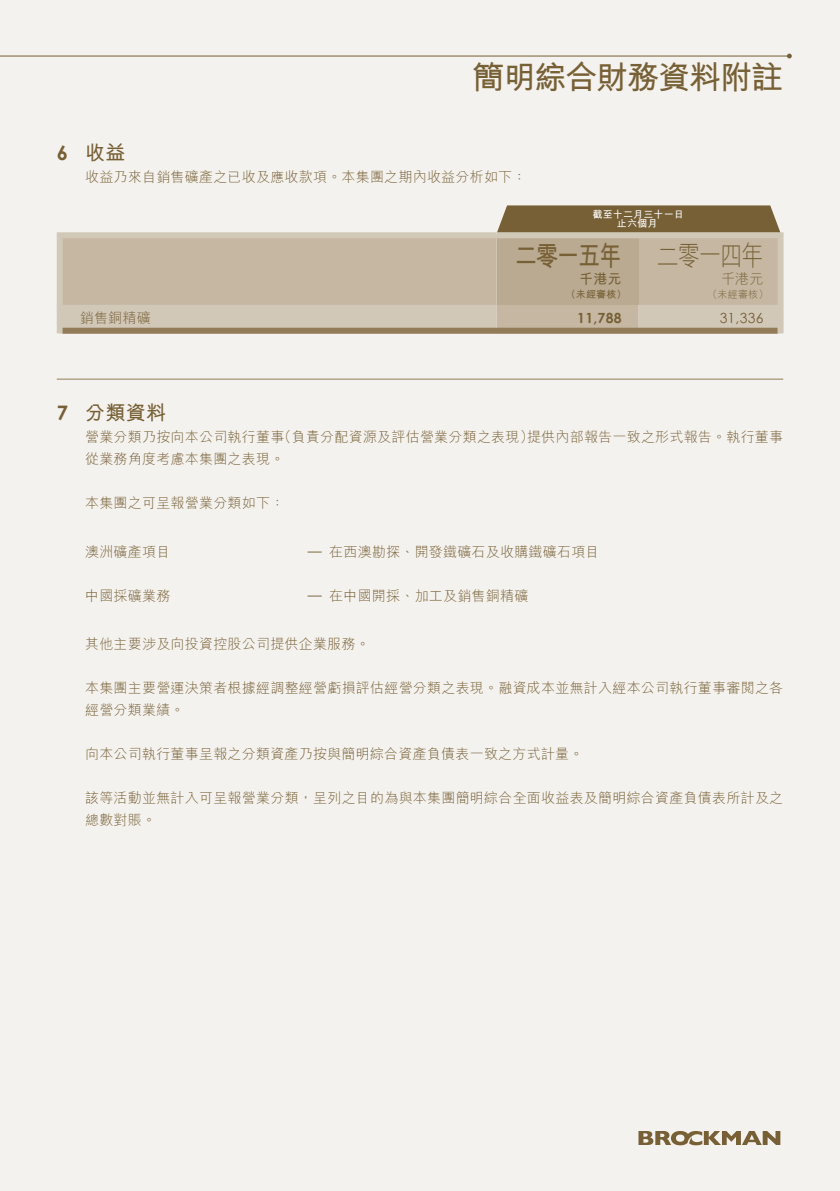
<style>
.page{position:relative;width:840px;height:1191px;background:#fff}
.page>*{position:absolute;margin:0;border:0;box-sizing:border-box;transform-origin:0 0}
.t1{font:32px "M Hei HK Bold E Ten B5 H";letter-spacing:-.035em;color:#776036}
.t2{font:28px "M Hei HK Bold E Ten B5 H";letter-spacing:-.06em;color:#776036;scale:.8 1}
.t3{font:28px "M Hei HK Light E Ten B5 H";letter-spacing:-.06em;color:#776036;scale:.8 1}
.t4{font:20px "M Hei HK Bold E Ten B5 H";letter-spacing:.015em;color:#776036}
.t5{font:14px/22px "M Hei HK Light E Ten B5 H";letter-spacing:.015em;color:#776036}
.t6{font:700 14px "Century Gothic";color:#776036}
.t7{font:14px "Century Gothic";color:#776036}
.t8{font:14px "M Hei HK Bold E Ten B5 H";color:#776036}
.t9{font:10px/9px "M Hei HK Bold E Ten B5 H";letter-spacing:.015em;color:#fff;text-align:center}
.t10{font:10px "M Hei HK Bold E Ten B5 H";color:#776036}
.t11{font:10px "M Hei HK Light E Ten B5 H";color:#776036}
.s1{font-family:"Century Gothic";font-weight:700}
.s2{font-family:"Century Gothic"}
</style>
<div class="page">
<div style="left:0;top:0;width:839px;height:1191px;background:#f4f2ee"></div>
<svg style="left:638px;top:1131px;width:142px;height:14px"></svg>
<hr style="left:0;top:56px;width:789px;height:1px;background:#776036">
<svg style="left:786px;top:54px;width:5px;height:4px"></svg>
<div style="left:63px;top:238px;width:714px;height:67px;background:#c5b7a2"></div>
<div style="left:496px;top:235px;width:142px;height:70px;background:#b9aa91"></div>
<svg style="left:63px;top:305px;width:714px;height:23px;background:#cec3b2"></svg>
<div style="left:57px;top:232px;width:439px;height:6px;background:#d2c8b8"></div>
<div style="left:57px;top:238px;width:6px;height:67px;background:#d2c8b8"></div>
<div style="left:496px;top:232px;width:287px;height:6px;background:#d2c8b8"></div>
<div style="left:777px;top:238px;width:6px;height:67px;background:#d2c8b8"></div>
<div style="left:57px;top:305px;width:6px;height:28px;background:#d2c8b8"></div>
<div style="left:777px;top:305px;width:6px;height:28px;background:#d2c8b8"></div>
<svg style="left:497px;top:205px;width:282px;height:27px;background:#7c663e"></svg>
<div style="left:63px;top:328px;width:714px;height:6px;background:#917c57"></div>
<hr style="left:57px;top:378px;width:725px;height:1px;background:#917c57">
<h1 class="t1" style="left:472px;top:65px;width:312px">簡明綜合財務資料附註</h1>
<h3 class="t4" style="left:57px;top:145px;width:70px"><span class="s1">6</span> 收益</h3>
<p class="t5" style="left:85px;top:167px;width:442px">收益乃來自銷售礦產之已收及應收款項。本集團之期內收益分析如下：</p>
<p class="t9" style="left:592px;top:211px;width:93px">截至十二月三十一日止六個月</p>
<h2 class="t2" style="left:514px;top:245px;width:135px">二零一五年</h2>
<p class="t8" style="left:578px;top:273px;width:44px">千港元</p>
<p class="t10" style="left:565px;top:290px;width:62px">（未經審核）</p>
<h2 class="t3" style="left:656px;top:245px;width:135px">二零一四年</h2>
<p class="t5" style="left:720px;top:270px;width:44px">千港元</p>
<p class="t11" style="left:707px;top:290px;width:62px">（未經審核）</p>
<p class="t5" style="left:80px;top:309px;width:72px">銷售銅精礦</p>
<p class="t6" style="left:577px;top:309px;width:46px">11,788</p>
<p class="t7" style="left:719px;top:309px;width:45px">31,336</p>
<h3 class="t4" style="left:57px;top:405px;width:111px"><span class="s1">7</span> 分類資料</h3>
<p class="t5" style="left:85px;top:427px;width:699px">營業分類乃按向本公司執行董事（負責分配資源及評估營業分類之表現）提供內部報告一致之形式報告。執行董事從業務角度考慮本集團之表現。</p>
<p class="t5" style="left:85px;top:493px;width:201px">本集團之可呈報營業分類如下：</p>
<p class="t5" style="left:85px;top:543px;width:87px">澳洲礦產項目</p>
<p class="t5" style="left:308px;top:543px;width:293px"><span class="s2">—</span> 在西澳勘探、開發鐵礦石及收購鐵礦石項目</p>
<p class="t5" style="left:85px;top:587px;width:87px">中國採礦業務</p>
<p class="t5" style="left:308px;top:587px;width:222px"><span class="s2">—</span> 在中國開採、加工及銷售銅精礦</p>
<p class="t5" style="left:85px;top:635px;width:286px">其他主要涉及向投資控股公司提供企業服務。</p>
<p class="t5" style="left:85px;top:679px;width:699px">本集團主要營運決策者根據經調整經營虧損評估經營分類之表現。融資成本並無計入經本公司執行董事審閱之各經營分類業績。</p>
<p class="t5" style="left:85px;top:745px;width:499px">向本公司執行董事呈報之分類資產乃按與簡明綜合資產負債表一致之方式計量。</p>
<p class="t5" style="left:85px;top:789px;width:699px">該等活動並無計入可呈報營業分類，呈列之目的為與本集團簡明綜合全面收益表及簡明綜合資產負債表所計及之總數對賬。</p>
</div>
